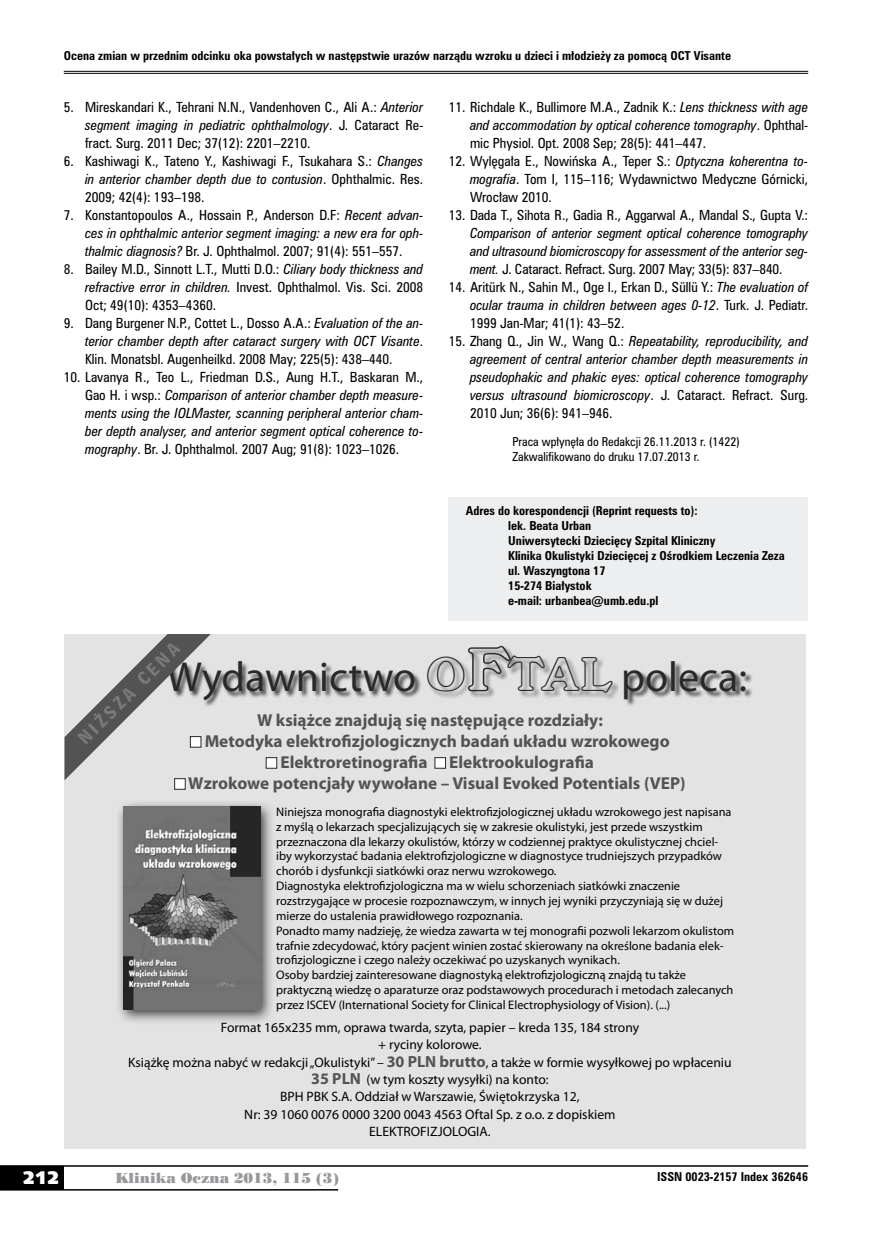
<style>
.page{position:relative;width:872px;height:1234px;background:#fff}
.page>*{position:absolute;margin:0;border:0;box-sizing:border-box;transform-origin:0 0}
.t1{font:42px "Myriad Pro";color:#292929}
.t2{font:18px "Humanst 531 U Blk PL";color:#fff}
.t3{font:700 17.25px "Myriad Pro";color:#535353}
.t4{font:13.65px/17.2px "Myriad Pro";color:#000;text-align:center}
.t5{font:13.5px "Poster Bodoni PL";color:#98989c}
.t6{font:12.75px/18px "Zurich Cn PL";color:#000;text-align:justify}
.t7{font:italic 12.75px/18px "Zurich Cn PL";color:#000;text-align:justify}
.t8{font:12.3px/14.9px "Myriad Pro";color:#000}
.t9{font:700 11.25px/15px "Zurich Cn PL";color:#000}
.t10{font:11.25px/15px "Zurich Cn PL";color:#000}
.t11{font:10.2px "Bell Cent Bd List PL";color:#7b7b7b}
.s1{font-style:italic}
.s2{font-style:normal}
.s3{font-family:"Windsor Out PL"}
.s4{font-family:"Windsor Out PL";font-size:54.45px}
.s5{font-weight:700;font-size:16.05px;color:#535353}
</style>
<div class="page">
<div style="left:0;top:1165px;width:64px;height:24px;background:#000"></div>
<hr style="left:0;top:1164px;width:808px;height:2px;background:#000">
<hr style="left:0;top:1188px;width:338px;height:2px;background:#000">
<hr style="left:64px;top:71px;width:744px;height:1px;background:#000">
<hr style="left:64px;top:73px;width:744px;height:1px;background:#000">
<div style="left:449px;top:497px;width:359px;height:124px;background:#edeeef"></div>
<div style="left:64px;top:634px;width:742px;height:514px;background:#e3e3e3"></div>
<img style="left:211px;top:647px;width:541px;height:59px">
<img style="left:118px;top:802px;width:154px;height:221px">
<img style="left:123px;top:806px;width:137px;height:203px">
<div style="left:266px;top:757px;width:11px;height:11px;background:#fff"></div>
<div style="left:266px;top:757px;width:11px;height:11px;border:1px solid #292929"></div>
<div style="left:435px;top:757px;width:10px;height:11px;background:#fff"></div>
<div style="left:435px;top:757px;width:11px;height:11px;border:1px solid #292929"></div>
<div style="left:175px;top:778px;width:10px;height:11px;background:#fff"></div>
<div style="left:174px;top:778px;width:11px;height:11px;border:1px solid #292929"></div>
<svg style="left:64px;top:634px;width:147px;height:146px"></svg>
<p class="t9" style="left:64px;top:48px;width:668px">Ocena zmian w przednim odcinku oka powstałych w następstwie urazów narządu wzroku u dzieci i młodzieży za pomocą OCT Visante</p>
<p class="t6" style="left:85px;top:97px;width:340px;text-indent:-21px">5. Mireskandari K., Tehrani N.N., Vandenhoven C., Ali A.: <span class="s1">Anterior segment imaging in pediatric ophthalmology</span>. J. Cataract Re&shy;fract. Surg. 2011 Dec; 37(12): 2201–2210.</p>
<p class="t6" style="left:85px;top:151px;width:340px;text-indent:-21px">6. Kashiwagi K., Tateno Y., Kashiwagi F., Tsukahara S.: <span class="s1">Changes in anterior chamber depth due to contusion</span>. Ophthalmic. Res.<br>2009; 42(4): 193–198.</p>
<p class="t7" style="left:85px;top:205px;width:340px;text-indent:-21px"><span class="s2">7. Konstantopoulos A., Hossain P., Anderson D.F:</span> Recent advan&shy;ces in ophthalmic anterior segment imaging: a new era for oph&shy;thalmic diagnosis? <span class="s2">Br. J. Ophthalmol. 2007; 91(4): 551–557.</span></p>
<p class="t6" style="left:85px;top:259px;width:340px;text-indent:-21px">8. Bailey M.D., Sinnott L.T., Mutti D.O.: <span class="s1">Ciliary body thickness and refractive error in children.</span> Invest. Ophthalmol. Vis. Sci. 2008<br>Oct; 49(10): 4353–4360.</p>
<p class="t6" style="left:85px;top:313px;width:340px;text-indent:-21px">9. Dang Burgener N.P., Cottet L., Dosso A.A.: <span class="s1">Evaluation of the an&shy;terior chamber depth after cataract surgery with OCT Visante</span>.<br>Klin. Monatsbl. Augenheilkd. 2008 May; 225(5): 438–440.</p>
<p class="t7" style="left:85px;top:367px;width:340px;text-indent:-21px"><span class="s2">10. Lavanya R., Teo L., Friedman D.S., Aung H.T., Baskaran M., Gao H. i wsp.:</span> Comparison of anterior chamber depth measure&shy;ments using the IOLMaster, scanning peripheral anterior cham&shy;ber depth analyser, and anterior segment optical coherence to&shy;mography<span class="s2">. Br. J. Ophthalmol. 2007 Aug; 91(8): 1023–1026.</span></p>
<p class="t6" style="left:470px;top:98px;width:340px;text-indent:-21px">11. Richdale K., Bullimore M.A., Zadnik K.: <span class="s1">Lens thickness with age and accommodation by optical coherence tomography</span>. Ophthal&shy;mic Physiol. Opt. 2008 Sep; 28(5): 441–447.</p>
<p class="t6" style="left:470px;top:152px;width:340px;text-indent:-21px">12. Wylęgała E., Nowińska A., Teper S.: <span class="s1">Optyczna koherentna to&shy;mografia</span>. Tom I, 115–116; Wydawnictwo Medyczne Górnicki, Wrocław 2010.</p>
<p class="t6" style="left:449px;top:206px;width:361px">13. Dada T., Sihota R., Gadia R., Aggarwal A., Mandal S., Gupta V.:</p>
<p class="t7" style="left:470px;top:224px;width:340px">Comparison of anterior segment optical coherence tomography and ultrasound biomicroscopy for assessment of the anterior seg&shy;ment. <span class="s2">J. Cataract. Refract. Surg. 2007 May; 33(5): 837–840.</span></p>
<p class="t6" style="left:470px;top:278px;width:340px;text-indent:-21px">14. Aritürk N., Sahin M., Oge I., Erkan D., Süllü Y.: <span class="s1">The evaluation of ocular trauma in children between ages 0-12</span>. Turk. J. Pediatr.<br>1999 Jan-Mar; 41(1): 43–52.</p>
<p class="t7" style="left:470px;top:332px;width:340px;text-indent:-21px"><span class="s2">15. Zhang Q., Jin W., Wang Q.:</span> Repeatability, reproducibility, and agreement of central anterior chamber depth measurements in pseudophakic and phakic eyes: optical coherence tomography versus ultrasound biomicroscopy<span class="s2">. J. Cataract. Refract. Surg.<br>2010 Jun; 36(6): 941–946.</span></p>
<p class="t10" style="left:512px;top:433px;width:229px">Praca wpłynęła do Redakcji 26.11.2013 r. (1422)<br>Zakwalifikowano do druku 17.07.2013 r.</p>
<p class="t9" style="left:508px;top:503px;width:278px;text-indent:-43px">Adres do korespondencji (Reprint requests to):<br>lek. Beata Urban<br>Uniwersytecki Dziecięcy Szpital Kliniczny<br>Klinika Okulistyki Dziecięcej z Ośrodkiem Leczenia Zeza ul. Waszyngtona 17<br>15-274 Białystok<br>e-mail: urbanbea@umb.edu.pl</p>
<p class="t11" style="left:78px;top:737px;width:136px;rotate:-45deg">NIŻSZA CENA</p>
<h1 class="t1" style="left:166px;top:651px;width:582px">Wydawnictwo <span class="s3">O</span><span class="s4">F</span><span class="s3">TAL</span> poleca:</h1>
<h3 class="t3" style="left:257px;top:709px;width:347px">W książce znajdują się następujące rozdziały:</h3>
<h3 class="t3" style="left:205px;top:730px;width:466px">Metodyka elektrofizjologicznych badań układu wzrokowego</h3>
<h3 class="t3" style="left:280px;top:751px;width:315px">Elektroretinografia Elektrookulografia</h3>
<h3 class="t3" style="left:188px;top:772px;width:499px">Wzrokowe potencjały wywołane – Visual Evoked Potentials (VEP)</h3>
<p class="t8" style="left:276px;top:804px;width:459px">Niniejsza monografia diagnostyki elektrofizjologicznej układu wzrokowego jest napisana z myślą o lekarzach specjalizujących się w zakresie okulistyki, jest przede wszystkim przeznaczona dla lekarzy okulistów, którzy w codziennej praktyce okulistycznej chciel&shy;iby wykorzystać badania elektrofizjologiczne w diagnostyce trudniejszych przypadków chorób i dysfunkcji siatkówki oraz nerwu wzrokowego.<br>Diagnostyka elektrofizjologiczna ma w wielu schorzeniach siatkówki znaczenie rozstrzygające w procesie rozpoznawczym, w innych jej wyniki przyczyniają się w dużej mierze do ustalenia prawidłowego rozpoznania.<br>Ponadto mamy nadzieję, że wiedza zawarta w tej monografii pozwoli lekarzom okulistom trafnie zdecydować, który pacjent winien zostać skierowany na określone badania elek&shy;trofizjologiczne i czego należy oczekiwać po uzyskanych wynikach.<br>Osoby bardziej zainteresowane diagnostyką elektrofizjologiczną znajdą tu także praktyczną wiedzę o aparaturze oraz podstawowych procedurach i metodach zalecanych przez ISCEV (International Society for Clinical Electrophysiology of Vision). (...)</p>
<p class="t4" style="left:128px;top:1018px;width:605px">Format 165x235 mm, oprawa twarda, szyta, papier – kreda 135, 184 strony<br>+ ryciny kolorowe.<br>Książkę można nabyć w redakcji „Okulistyki” – <span class="s5">30 PLN brutto</span>, a także w formie wysyłkowej po wpłaceniu <span class="s5">35 PLN</span> (w tym koszty wysyłki) na konto:<br>BPH PBK S.A. Oddział w Warszawie, Świętokrzyska 12,<br>Nr: 39 1060 0076 0000 3200 0043 4563 Oftal Sp. z o.o. z dopiskiem<br>ELEKTROFIZJOLOGIA.</p>
<h2 class="t2" style="left:23px;top:1165px;width:38px">212</h2>
<p class="t5" style="left:115px;top:1168px;width:225px">Klinika Oczna 2013, 115 (3)</p>
<p class="t9" style="left:657px;top:1168px;width:152px">ISSN 0023-2157 Index 362646</p>
</div>
